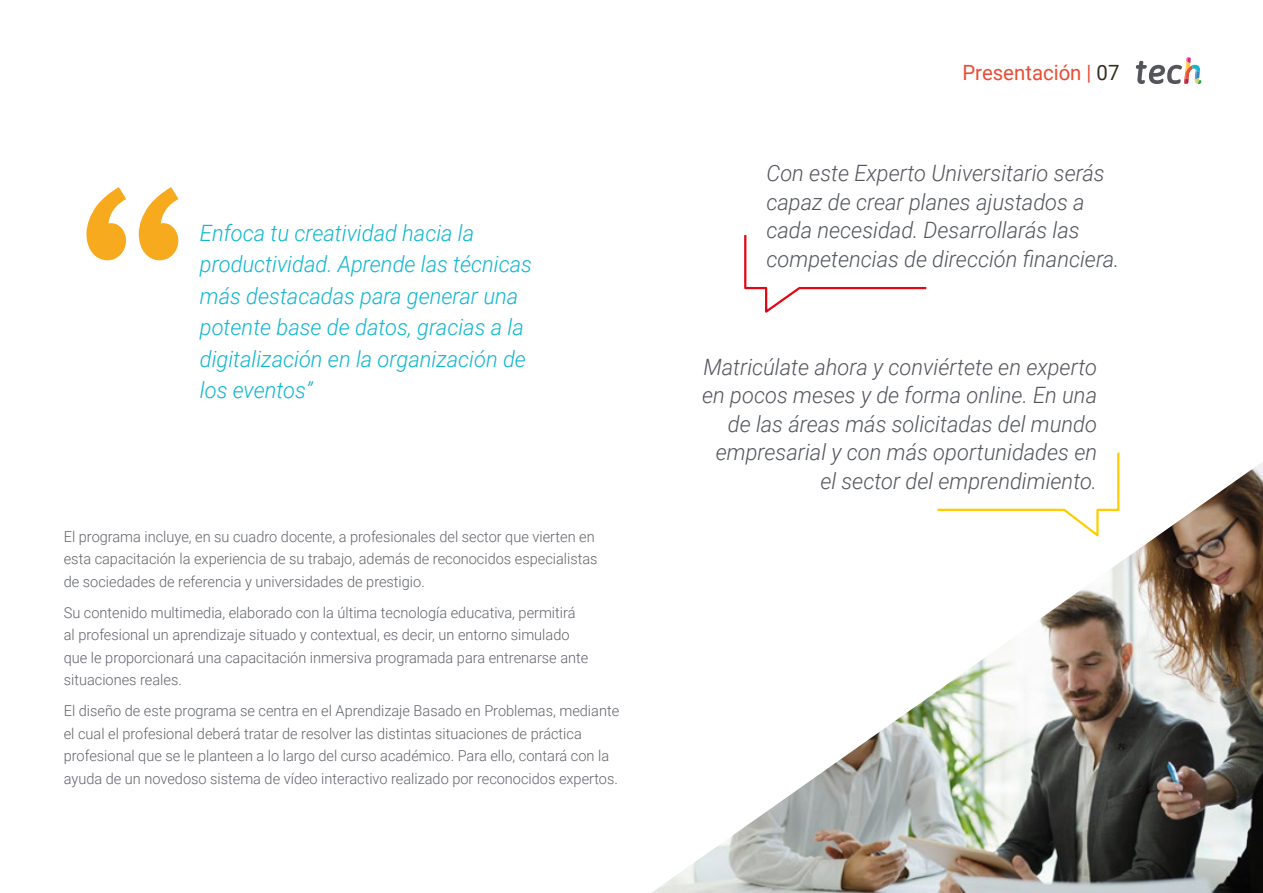
<style>
.page{position:relative;width:1263px;height:893px;background:#fff}
.page>*{position:absolute;margin:0;border:0;box-sizing:border-box;transform-origin:0 0}
.t1{font:italic 300 22.5px/28.5px "Roboto";color:#52555b;text-align:right}
.t2{font:italic 300 22.5px/31.5px "Roboto";color:#0fb6cf}
.t3{font:21px "Roboto";color:#e94d35}
.t4{font:300 15px/22.5px "Roboto";color:#61646a}
.s1{color:#312e20}
</style>
<div class="page">
<svg style="left:86px;top:187px;width:93px;height:73px"></svg>
<img style="left:652px;top:462px;width:611px;height:431px">
<svg style="left:935px;top:452px;width:185px;height:88px"></svg>
<svg style="left:744px;top:235px;width:183px;height:78px"></svg>
<svg style="left:1136px;top:57px;width:65px;height:27px"></svg>
<h1 class="t2" style="left:200px;top:216px;width:334px">Enfoca tu creatividad hacia la productividad. Aprende las técnicas más destacadas para generar una potente base de datos, gracias a la digitalización en la organización de los eventos”</h1>
<p class="t4" style="left:64px;top:524px;width:535px">El programa incluye, en su cuadro docente, a profesionales del sector que vierten en esta capacitación la experiencia de su trabajo, además de reconocidos especialistas de sociedades de referencia y universidades de prestigio.</p>
<p class="t4" style="left:64px;top:600px;width:526px">Su contenido multimedia, elaborado con la última tecnología educativa, permitirá al profesional un aprendizaje situado y contextual, es decir, un entorno simulado que le proporcionará una capacitación inmersiva programada para entrenarse ante situaciones reales.</p>
<p class="t4" style="left:64px;top:699px;width:557px">El diseño de este programa se centra en el Aprendizaje Basado en Problemas, mediante el cual el profesional deberá tratar de resolver las distintas situaciones de práctica profesional que se le planteen a lo largo del curso académico. Para ello, contará con la ayuda de un novedoso sistema de vídeo interactivo realizado por reconocidos expertos.</p>
<h2 class="t3" style="left:962px;top:57px;width:159px">Presentación | <span class="s1">07</span></h2>
<h1 class="t1" style="left:766px;top:158px;width:354px;text-align:left">Con este Experto Universitario serás capaz de crear planes ajustados a cada necesidad. Desarrollarás las competencias de dirección financiera.</h1>
<h1 class="t1" style="left:702px;top:351px;width:396px">Matricúlate ahora y conviértete en experto en pocos meses y de forma online. En una de las áreas más solicitadas del mundo empresarial y con más oportunidades en el sector del emprendimiento.</h1>
</div>
